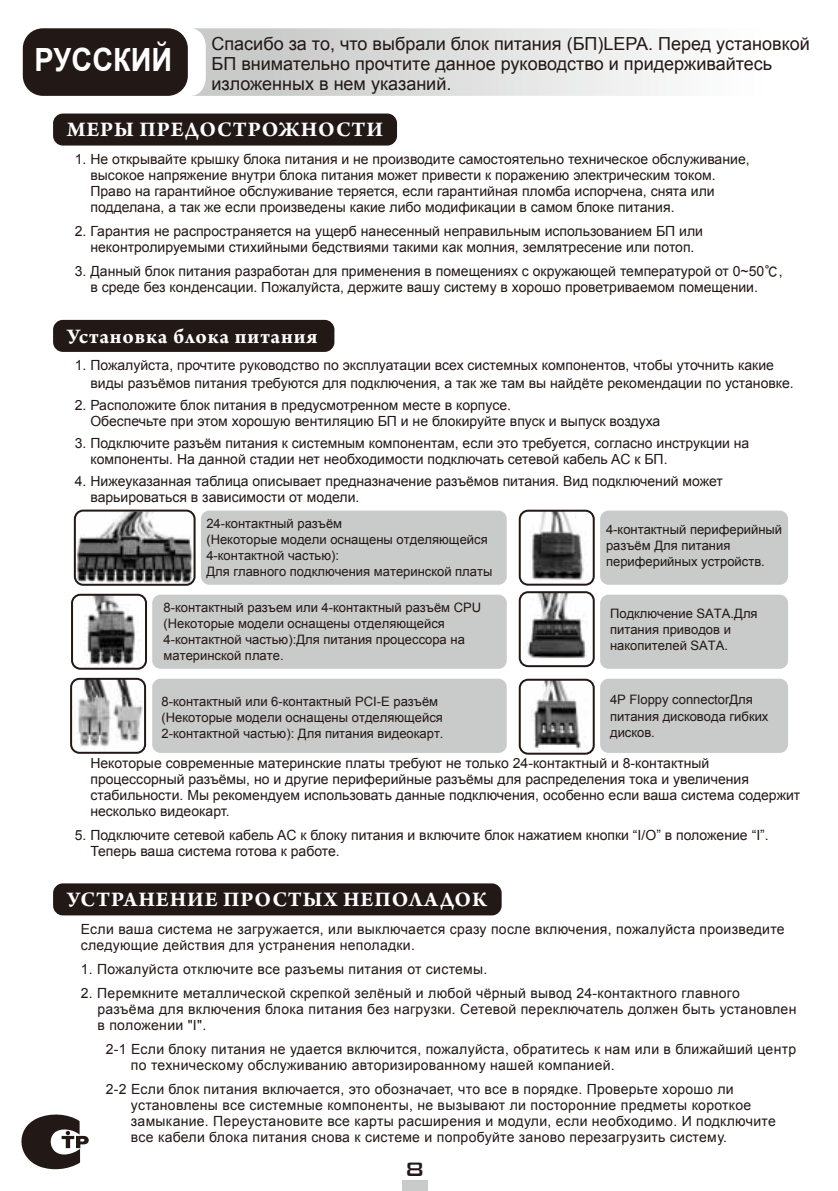
<style>
.page{position:relative;width:838px;height:1191px;background:#fff}
.page>*{position:absolute;margin:0;border:0;box-sizing:border-box;transform-origin:0 0}
.t1{font:700 32px "Arial";color:#fff;scale:.9 1}
.t2{font:500 26px "Bank Gothic BT";color:#221815}
.t3{font:700 22px "Arno Pro";letter-spacing:.04em;color:#fff}
.t4{font:18px/20px "Arial";color:#221815}
.t5{font:14px/16px "Arial";color:#221815}
.t6{font:14px/16px "Arial";letter-spacing:.02em;color:#221815}
.t7{font:13px/16px "Arial";color:#221815}
.s1{font-family:"DF Hei W7 WINP BF"}
</style>
<div class="page">
<svg style="left:192px;top:28px;width:466px;height:68px;background:#ddd"></svg>
<div style="left:201px;top:510px;width:305px;height:75px;background:#c9caca;border-radius:8px"></div>
<div style="left:152px;top:594px;width:354px;height:75px;background:#c9caca;border-radius:8px"></div>
<div style="left:152px;top:678px;width:354px;height:75px;background:#c9caca;border-radius:8px"></div>
<div style="left:600px;top:594px;width:188px;height:75px;background:#c9caca;border-radius:8px"></div>
<div style="left:600px;top:510px;width:188px;height:75px;background:#c9caca;border-radius:8px"></div>
<div style="left:600px;top:678px;width:188px;height:75px;background:#c9caca;border-radius:8px"></div>
<div style="left:53px;top:883px;width:448px;height:32px;background:#221815;border-radius:10px"></div>
<img style="left:77px;top:512px;width:117px;height:73px">
<div style="left:74px;top:509px;width:121px;height:77px;border:2px solid #221815;border-radius:8px"></div>
<img style="left:521px;top:511px;width:72px;height:72px">
<div style="left:518px;top:510px;width:76px;height:75px;border:2px solid #221815;border-radius:8px"></div>
<img style="left:72px;top:595px;width:74px;height:71px">
<div style="left:71px;top:594px;width:76px;height:75px;border:2px solid #221815;border-radius:8px"></div>
<img style="left:521px;top:681px;width:72px;height:70px">
<div style="left:518px;top:678px;width:76px;height:76px;border:2px solid #221815;border-radius:8px"></div>
<img style="left:71px;top:679px;width:74px;height:71px">
<div style="left:70px;top:678px;width:76px;height:76px;border:2px solid #221815;border-radius:8px"></div>
<img style="left:521px;top:592px;width:72px;height:72px">
<div style="left:518px;top:591px;width:76px;height:76px;border:2px solid #221815;border-radius:8px"></div>
<div style="left:53px;top:320px;width:281px;height:32px;background:#221815;border-radius:10px"></div>
<div style="left:53px;top:113px;width:344px;height:33px;background:#221815;border-radius:10px"></div>
<div style="left:23px;top:28px;width:165px;height:68px;background:#221815;border-radius:20px"></div>
<div style="left:402px;top:1179px;width:25px;height:12px;background:#c9caca"></div>
<svg style="left:21px;top:1114px;width:68px;height:56px"></svg>
<h1 class="t1" style="left:34px;top:39px;width:154px">РУССКИЙ</h1>
<p class="t4" style="left:211px;top:34px;width:599px">Спасибо за то, что выбрали блок питания (БП)LEPA. Перед установкой<br>БП внимательно прочтите данное руководство и придерживайтесь изложенных в нем указаний.</p>
<h3 class="t3" style="left:67px;top:117px;width:317px">MЕРЫ ПРЕДОСТРОЖНОСТИ</h3>
<p class="t5" style="left:90px;top:151px;width:660px;text-indent:-16px">1. Не открывайте крышку блока питания и не производите самостоятельно техническое обслуживание, высокое напряжение внутри блока питания может привести к поражению электрическим током.<br>Право на гарантийное обслуживание теряется, если гарантийная пломба испорчена, снята или подделана, а так же если произведены какие либо модификации в самом блоке питания.</p>
<p class="t5" style="left:75px;top:223px;width:629px;text-align:center">2. Гарантия не распространяется на ущерб нанесенный неправильным использованием БП или неконтролируемыми стихийными бедствиями такими как молния, землятресение или потоп.</p>
<p class="t5" style="left:90px;top:263px;width:693px;text-indent:-16px">3. Данный блок питания разработан для применения в помещениях с окружающей температурой от 0~50<span class="s1">℃</span>, в среде без конденсации. Пожалуйста, держите вашу систему в хорошо проветриваемом помещении.</p>
<h3 class="t3" style="left:67px;top:323px;width:252px">Установка блока питания</h3>
<p class="t5" style="left:90px;top:356px;width:705px;line-height:18px;text-indent:-16px">1. Пожалуйста, прочтите руководство по эксплуатации всех системных компонентов, чтобы уточнить какие виды разъёмов питания требуются для подключения, а так же там вы найдёте рекомендации по установке.</p>
<p class="t5" style="left:90px;top:397px;width:571px;text-indent:-16px">2. Расположите блок питания в предусмотренном месте в корпусе.<br>Обеспечьте при этом хорошую вентиляцию БП и не блокируйте впуск и выпуск воздуха</p>
<p class="t5" style="left:90px;top:435px;width:660px;text-indent:-16px">3. Подключите разъём питания к системным компонентам, если это требуется, согласно инструкции на компоненты. На данной стадии нет необходимости подключать сетевой кабель AC к БП.</p>
<p class="t5" style="left:90px;top:473px;width:634px;text-indent:-16px">4. Нижеуказанная таблица описывает предназначение разъёмов питания. Вид подключений может варьироваться в зависимости от модели.</p>
<p class="t7" style="left:206px;top:515px;width:287px">24-контактный разъём<br>(Некоторые модели оснащены отделяющейся 4-контактной частью):<br>Для главного подключения материнской платы</p>
<p class="t7" style="left:163px;top:599px;width:319px">8-контактный разъем или 4-контактный разъём CPU (Некоторые модели оснащены отделяющейся 4-контактной частью):Для питания процессора на материнской плате.</p>
<p class="t7" style="left:161px;top:693px;width:283px">8-контактный или 6-контактный PCI-E разъём (Некоторые модели оснащены отделяющейся<br>2-контактной частью): Для питания видеокарт.</p>
<p class="t7" style="left:606px;top:521px;width:178px">4-контактный периферийный разъём Для питания периферийных устройств.</p>
<p class="t7" style="left:610px;top:606px;width:149px">Подключение SATA.Для питания приводов и накопителей SATA.</p>
<p class="t7" style="left:610px;top:692px;width:160px">4P Floppy connectorДля питания дисковода гибких дисков.</p>
<p class="t5" style="left:90px;top:755px;width:711px">Некоторые современные материнские платы требуют не только 24-контактный и 8-контактный процессорный разъёмы, но и другие периферийные разъёмы для распределения тока и увеличения стабильности. Мы рекомендуем использовать данные подключения, особенно если ваша система содержит несколько видеокарт.</p>
<p class="t5" style="left:90px;top:827px;width:679px;text-indent:-16px">5. Подключите сетевой кабель AC к блоку питания и включите блок нажатием кнопки “I/O” в положение “I”.<br>Теперь ваша система готова к работе.</p>
<h3 class="t3" style="left:67px;top:886px;width:421px">УСТРАНЕНИЕ ПРОСТЫХ НЕПОЛАДОК</h3>
<p class="t6" style="left:81px;top:921px;width:705px">Если ваша система не загружается, или выключается сразу после включения, пожалуйста произведите следующие действия для устранения неполадки.</p>
<p class="t6" style="left:81px;top:961px;width:408px">1. Пожалуйста отключите все разъемы питания от системы.</p>
<p class="t6" style="left:97px;top:985px;width:700px;text-indent:-17px">2. Перемкните металлической скрепкой зелёный и любой чёрный вывод 24-контактного главного разъёма для включения блока питания без нагрузки. Сетевой переключатель должен быть установлен в положении "I".</p>
<p class="t6" style="left:131px;top:1041px;width:666px;text-indent:-25px">2-1 Если блоку питания не удается включится, пожалуйста, обратитесь к нам или в ближайший центр по техническому обслуживанию авторизированному нашей компанией.</p>
<p class="t6" style="left:131px;top:1081px;width:646px;text-indent:-25px">2-2 Если блок питания включается, это обозначает, что все в порядке. Проверьте хорошо ли установлены все системные компоненты, не вызывают ли посторонние предметы короткое замыкание. Переустановите все карты расширения и модули, если необходимо. И подключите все кабели блока питания снова к системе и попробуйте заново перезагрузить систему.</p>
<h2 class="t2" style="left:405px;top:1154px;width:22px">8</h2>
</div>
